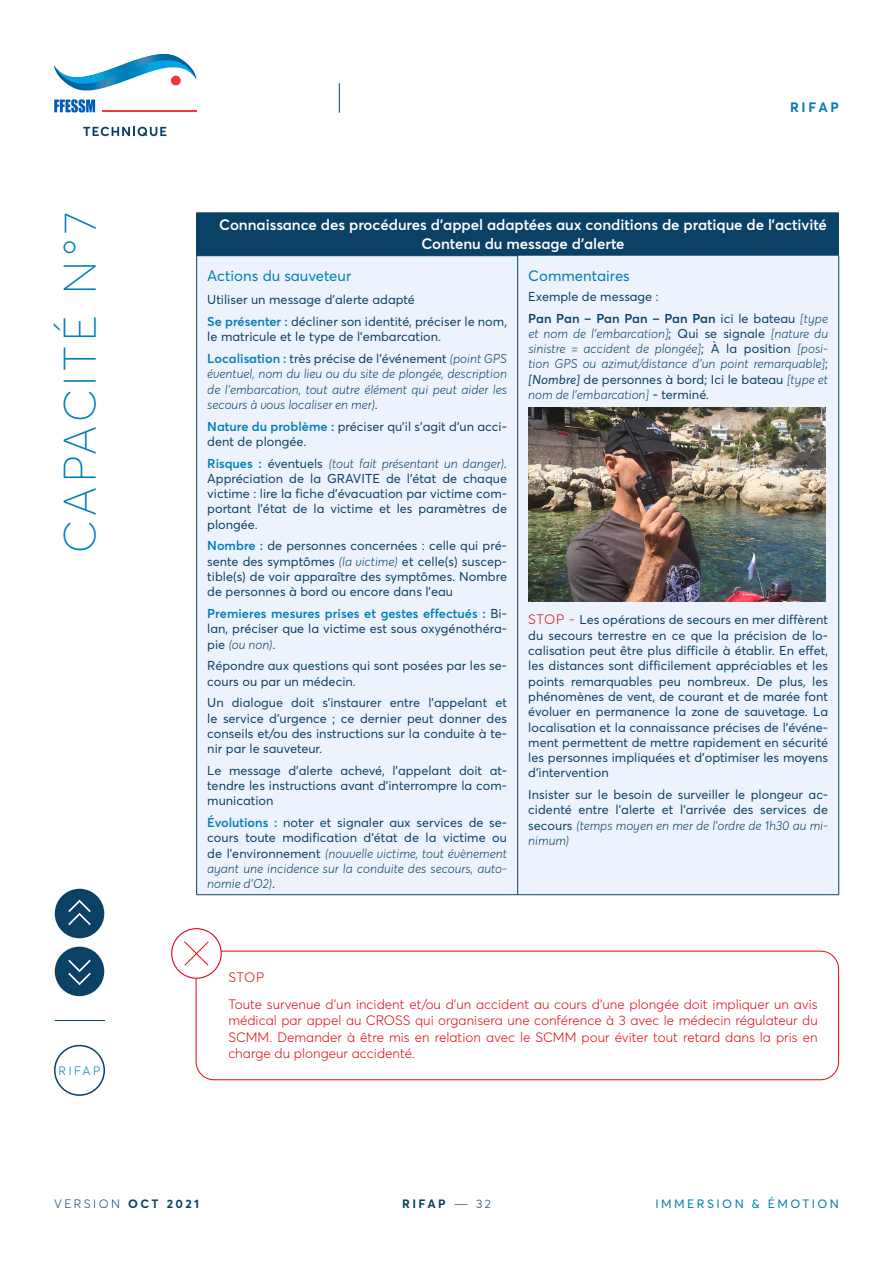
<style>
.page{position:relative;width:893px;height:1263px;background:#fff}
.page>*{position:absolute;margin:0;border:0;box-sizing:border-box;transform-origin:0 0}
.t1{font:100 45px "Averta";letter-spacing:.105em;color:#007db9}
.t2{font:600 15px/19.5px "Averta";letter-spacing:-.005em;color:#fff;text-align:center}
.t3{font:15px "Averta";color:#007db9}
.t4{font:300 13.5px/16.2px "Averta";color:#e30613}
.t5{font:700 13.5px "Averta";letter-spacing:.205em;color:#007db9}
.t6{font:12.75px/15.3px "Averta";color:#0c4166;text-align:justify}
.t7{font:italic 300 12.75px/15.3px "Averta";color:#0c4166;text-align:justify}
.t8{font:12px "Averta";letter-spacing:.205em;color:#007db9}
.t9{font:300 12px "Averta";letter-spacing:.205em;color:#0c4166}
.t10{font:700 12px "Averta";letter-spacing:.205em;color:#0c4166}
.t11{font:300 12px "Averta";letter-spacing:.205em;color:#007db9}
.s1{font-weight:600;color:#007db9}
.s2{font-weight:300;font-style:italic}
.s3{font-weight:400;font-style:normal}
.s4{font-weight:600}
.s5{font-weight:400}
.s6{font-weight:300;font-size:13.5px;color:#e30613}
.s7{font-weight:700}
.s8{font-weight:300}
</style>
<div class="page">
<svg style="left:54px;top:54px;width:142px;height:58px"></svg>
<svg style="left:83px;top:127px;width:84px;height:9px"></svg>
<hr style="left:339px;top:83px;width:1px;height:30px;background:#0c4166">
<div style="left:197px;top:213px;width:642px;height:43px;background:#0c4166"></div>
<div style="left:197px;top:256px;width:641px;height:638px;background:#edf3fc"></div>
<hr style="left:196px;top:213px;width:1px;height:43px;background:#0c4166">
<hr style="left:196px;top:256px;width:1px;height:638px;background:#0c4166">
<hr style="left:196px;top:894px;width:322px;height:1px;background:#0c4166">
<hr style="left:517px;top:256px;width:1px;height:638px;background:#0c4166">
<hr style="left:838px;top:256px;width:1px;height:638px;background:#0c4166">
<hr style="left:518px;top:894px;width:321px;height:1px;background:#0c4166">
<img style="left:528px;top:408px;width:298px;height:194px">
<div style="left:196px;top:951px;width:643px;height:129px;border:1px solid #e30613;border-radius:18px"></div>
<div style="left:172px;top:929px;width:49px;height:49px;background:#fff;border-radius:50%"></div>
<div style="left:171px;top:928px;width:51px;height:51px;border:1px solid #e30613;border-radius:50%"></div>
<svg style="left:184px;top:941px;width:25px;height:24px"></svg>
<div style="left:55px;top:889px;width:49px;height:49px;background:#0c4166;border-radius:50%"></div>
<svg style="left:68px;top:900px;width:23px;height:25px"></svg>
<div style="left:55px;top:947px;width:49px;height:49px;background:#0c4166;border-radius:50%"></div>
<svg style="left:68px;top:960px;width:23px;height:25px"></svg>
<hr style="left:55px;top:1020px;width:50px;height:1px;background:#0c4166">
<div style="left:54px;top:1045px;width:51px;height:51px;border:2px solid #0c4166;border-radius:50%"></div>
<p class="t5" style="left:790px;top:99px;width:50px">RIFAP</p>
<h1 class="t1" style="left:52px;top:553px;width:342px;rotate:-90deg">CAPACITÉ N°7</h1>
<p class="t2" style="left:219px;top:215px;width:609px">Connaissance des procédures d’appel adaptées aux conditions de pratique de l’activité<br>Contenu du message d’alerte</p>
<p class="t3" style="left:207px;top:267px;width:146px">Actions du sauveteur</p>
<p class="t6" style="left:207px;top:289px;width:301px;line-height:21.8px">Utiliser un message d’alerte adapté<br><span class="s1">Se présenter :</span> décliner son identité, préciser le nom,</p>
<p class="t6" style="left:207px;top:326px;width:301px;line-height:21.6px">le matricule et le type de l’embarcation.<br><span class="s1">Localisation :</span> très précise de l’événement <span class="s2">(point GPS</span></p>
<p class="t7" style="left:207px;top:366px;width:301px">éventuel, nom du lieu ou du site de plongée, description de l’embarcation, tout autre élément qui peut aider les secours à vous localiser en mer)<span class="s3">.</span></p>
<p class="t6" style="left:207px;top:418px;width:301px"><span class="s1">Nature du problème :</span> préciser qu’il s’agit d’un acci&shy;dent de plongée.</p>
<p class="t6" style="left:207px;top:455px;width:301px"><span class="s1">Risques :</span> éventuels <span class="s2">(tout fait présentant un danger)</span>.<br>Appréciation de la GRAVITE de l’état de chaque victime : lire la fiche d’évacuation par victime com&shy;portant l’état de la victime et les paramètres de plongée.</p>
<p class="t6" style="left:207px;top:538px;width:301px"><span class="s1">Nombre :</span> de personnes concernées : celle qui pré&shy;sente des symptômes <span class="s2">(la victime)</span> et celle(s) suscep&shy;tible(s) de voir apparaître des symptômes. Nombre de personnes à bord ou encore dans l’eau</p>
<p class="t6" style="left:207px;top:606px;width:301px"><span class="s1">Premieres mesures prises et gestes effectués :</span> Bi&shy;lan, préciser que la victime est sous oxygénothéra&shy;pie <span class="s2">(ou non)</span>.</p>
<p class="t6" style="left:207px;top:658px;width:301px">Répondre aux questions qui sont posées par les se&shy;cours ou par un médecin.</p>
<p class="t6" style="left:207px;top:695px;width:301px">Un dialogue doit s’instaurer entre l’appelant et le service d’urgence ; ce dernier peut donner des conseils et/ou des instructions sur la conduite à te&shy;nir par le sauveteur.</p>
<p class="t6" style="left:207px;top:762px;width:301px">Le message d’alerte achevé, l’appelant doit at&shy;tendre les instructions avant d’interrompre la com&shy;munication</p>
<p class="t6" style="left:207px;top:815px;width:301px"><span class="s1">Évolutions :</span> noter et signaler aux services de se&shy;cours toute modification d’état de la victime ou de l’environnement <span class="s2">(nouvelle victime, tout évènement ayant une incidence sur la conduite des secours, auto&shy;nomie d’O2)</span>.</p>
<p class="t3" style="left:528px;top:267px;width:103px">Commentaires</p>
<p class="t6" style="left:528px;top:285px;width:301px;line-height:21.8px">Exemple de message :<br><span class="s4">Pan Pan – Pan Pan – Pan Pan</span> ici le bateau <span class="s2">[type</span></p>
<p class="t7" style="left:528px;top:326px;width:301px">et nom de l’embarcation]<span class="s3">; Qui se signale</span> [nature du sinistre = accident de plongée]<span class="s3">; À la position</span> [posi&shy;tion GPS ou azimut/distance d’un point remarquable]<span class="s3">; </span><span class="s5">[Nombre]</span> <span class="s3">de personnes à bord; Ici le bateau</span> [type et nom de l’embarcation] <span class="s3">- terminé.</span></p>
<p class="t6" style="left:528px;top:612px;width:301px"><span class="s6">STOP -</span> Les opérations de secours en mer diffèrent du secours terrestre en ce que la précision de lo&shy;calisation peut être plus difficile à établir. En effet, les distances sont difficilement appréciables et les points remarquables peu nombreux. De plus, les phénomènes de vent, de courant et de marée font évoluer en permanence la zone de sauvetage. La localisation et la connaissance précises de l’événe&shy;ment permettent de mettre rapidement en sécurité les personnes impliquées et d’optimiser les moyens d’intervention</p>
<p class="t6" style="left:528px;top:787px;width:301px">Insister sur le besoin de surveiller le plongeur ac&shy;cidenté entre l’alerte et l’arrivée des services de secours <span class="s2">(temps moyen en mer de l’ordre de 1h30 au mi&shy;nimum)</span></p>
<p class="t11" style="left:59px;top:1063px;width:43px">RIFAP</p>
<p class="t4" style="left:228px;top:964px;width:591px;line-height:26.8px">STOP<br>Toute survenue d’un incident et/ou d’un accident au cours d’une plongée doit impliquer un avis</p>
<p class="t4" style="left:228px;top:1012px;width:591px;text-align:justify">médical par appel au CROSS qui organisera une conférence à 3 avec le médecin régulateur du SCMM. Demander à être mis en relation avec le SCMM pour éviter tout retard dans la pris en charge du plongeur accidenté.</p>
<p class="t9" style="left:54px;top:1196px;width:147px">VERSION <span class="s7">OCT 2021</span></p>
<p class="t10" style="left:402px;top:1196px;width:90px">RIFAP <span class="s8">― 32</span></p>
<p class="t8" style="left:655px;top:1196px;width:185px">IMMERSION &amp; ÉMOTION</p>
</div>
